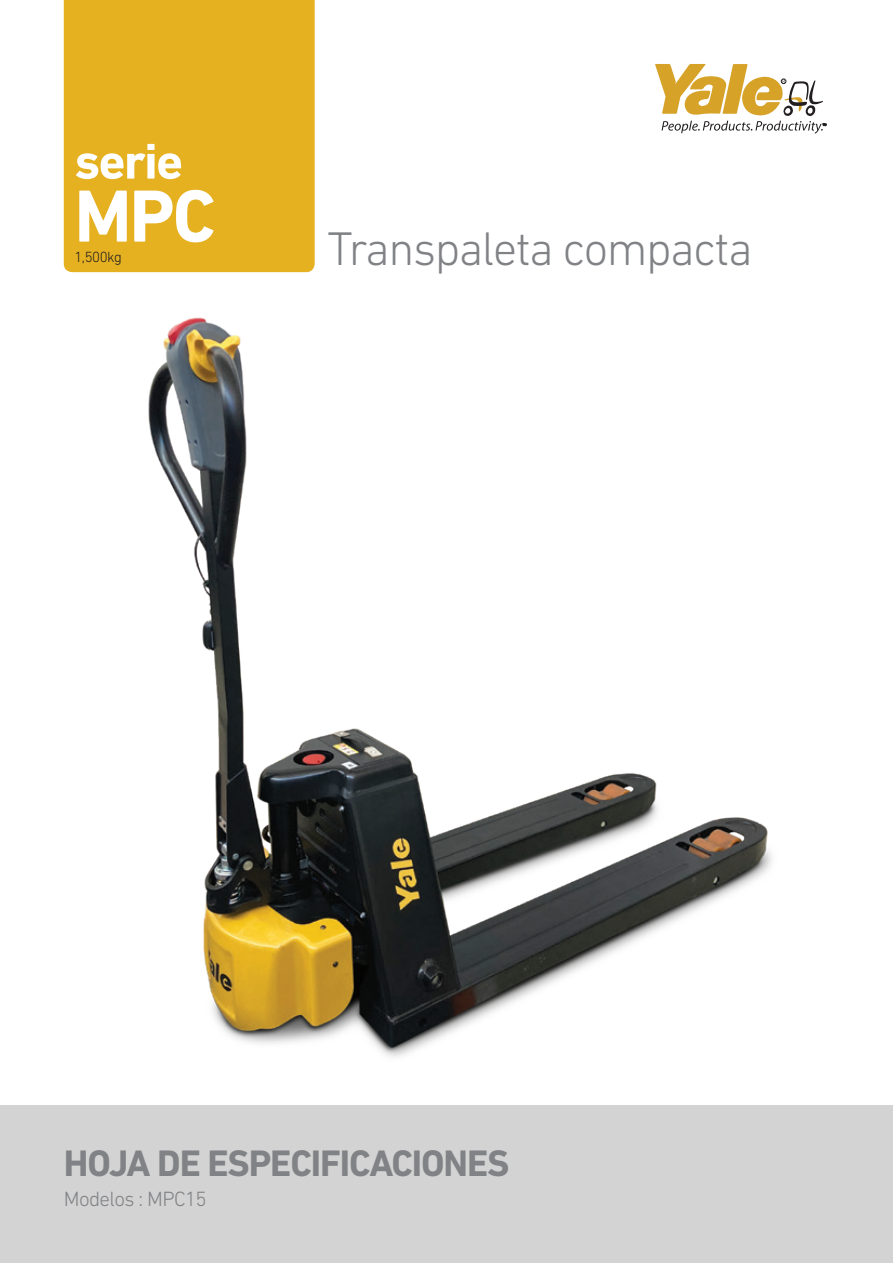
<style>
.page{position:relative;width:893px;height:1263px;background:#fff}
.page>*{position:absolute;margin:0;border:0;box-sizing:border-box;transform-origin:0 0}
.t1{font:700 75px "DIN Next LT Pro";color:#fff}
.t2{font:700 51px "DIN Next LT Pro";letter-spacing:-.03em;color:#fff}
.t3{font:300 48px "DIN Next LT Pro";letter-spacing:-.03em;color:#808285}
.t4{font:700 37.5px "DIN Next LT Pro";letter-spacing:-.03em;color:#808285}
.t5{font:300 21px "DIN Next LT Pro";letter-spacing:-.03em;color:#808285}
.t6{font:300 15px "DIN Next LT Pro";letter-spacing:-.03em;color:#231f20}
</style>
<div class="page">
<svg style="left:655px;top:64px;width:171px;height:70px"></svg>
<div style="left:64px;top:0;width:251px;height:272px;background:#e6b120"></div>
<div style="left:0;top:1106px;width:893px;height:157px;background:#d3d3d3"></div>
<img style="left:94px;top:317px;width:701px;height:789px">
<p class="t2" style="left:74px;top:131px;width:110px">serie</p>
<p class="t1" style="left:74px;top:172px;width:143px">MPC</p>
<p class="t6" style="left:74px;top:248px;width:49px">1,500kg</p>
<p class="t3" style="left:327px;top:221px;width:427px">Transpaleta compacta</p>
<p class="t4" style="left:64px;top:1141px;width:447px">HOJA DE ESPECIFICACIONES</p>
<p class="t5" style="left:64px;top:1187px;width:144px">Modelos : MPC15</p>
</div>
